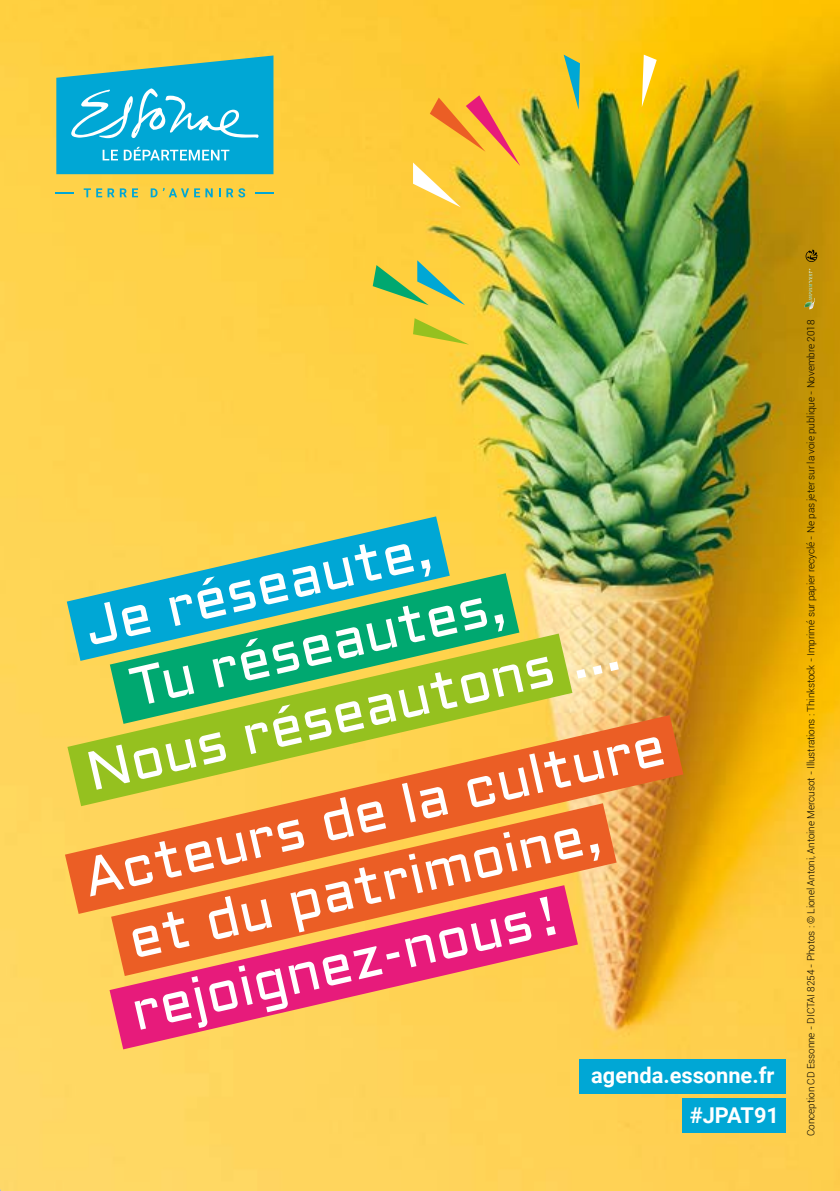
<style>
.page{position:relative;width:840px;height:1191px;background:#fff}
.page>*{position:absolute;margin:0;border:0;box-sizing:border-box;transform-origin:0 0}
.t1{font:55px/70.6px "Aldrich";color:#fff}
.t2{font:700 21.8px/39.6px "Roboto";color:#fff;text-align:right}
.t3{font:300 10px "Roboto";letter-spacing:-.01em;color:#000}
</style>
<div class="page">
<img style="left:0;top:0;width:839px;height:1191px">
<svg style="left:56px;top:192px;width:18px;height:1px"></svg>
<svg style="left:255px;top:192px;width:18px;height:1px"></svg>
<svg style="left:84px;top:188px;width:30px;height:9px"></svg>
<svg style="left:120px;top:188px;width:18px;height:9px"></svg>
<svg style="left:151px;top:188px;width:61px;height:9px"></svg>
<svg style="left:218px;top:188px;width:2px;height:9px"></svg>
<svg style="left:226px;top:188px;width:19px;height:9px"></svg>
<svg style="left:56px;top:55px;width:217px;height:119px;background:#30b3c9"></svg>
<div style="left:579px;top:1058px;width:206px;height:35px;background:#00a7d5"></div>
<div style="left:682px;top:1098px;width:103px;height:35px;background:#00a7d5"></div>
<svg style="left:67px;top:516px;width:382px;height:117px;background:#a2c380"></svg>
<svg style="left:110px;top:573px;width:409px;height:60px;background:#28ae9e"></svg>
<svg style="left:67px;top:633px;width:505px;height:82px;background:#6bba53"></svg>
<svg style="left:65px;top:715px;width:618px;height:199px;background:#d7a535"></svg>
<svg style="left:111px;top:803px;width:505px;height:173px;background:#ef7d36"></svg>
<svg style="left:109px;top:885px;width:468px;height:164px;background:#f17458"></svg>
<svg style="left:563px;top:55px;width:16px;height:55px"></svg>
<svg style="left:372px;top:260px;width:93px;height:45px;background:#b9c456"></svg>
<svg style="left:413px;top:318px;width:56px;height:26px"></svg>
<svg style="left:641px;top:55px;width:15px;height:52px"></svg>
<svg style="left:413px;top:95px;width:107px;height:112px;background:#f3ba3f"></svg>
<img style="left:808px;top:269px;width:6px;height:34px">
<svg style="left:805px;top:249px;width:12px;height:13px"></svg>
<h1 class="t1" style="left:77px;top:594px;width:357px;rotate:-13deg">Je réseaute,</h1>
<h1 class="t1" style="left:123px;top:655px;width:384px;rotate:-13deg">Tu réseautes,</h1>
<h1 class="t1" style="left:80px;top:739px;width:546px;rotate:-13deg">Nous réseautons ...</h1>
<h1 class="t1" style="left:93px;top:841px;width:579px;text-indent:-17px;rotate:-13deg">Acteurs de la culture et du patrimoine, rejoignez-nous !</h1>
<h2 class="t2" style="left:591px;top:1054px;width:189px">agenda.essonne.fr #JPAT91</h2>
<p class="t3" style="left:803px;top:1136px;width:818px;rotate:-90deg">Conception CD Essonne - DICTAI 8254 - Photos : © Lionel Antoni, Antoine Mercusot - Illustrations : Thinkstock - Imprimé sur papier recyclé - Ne pas jeter sur la voie publique - Novembre 2018</p>
</div>
